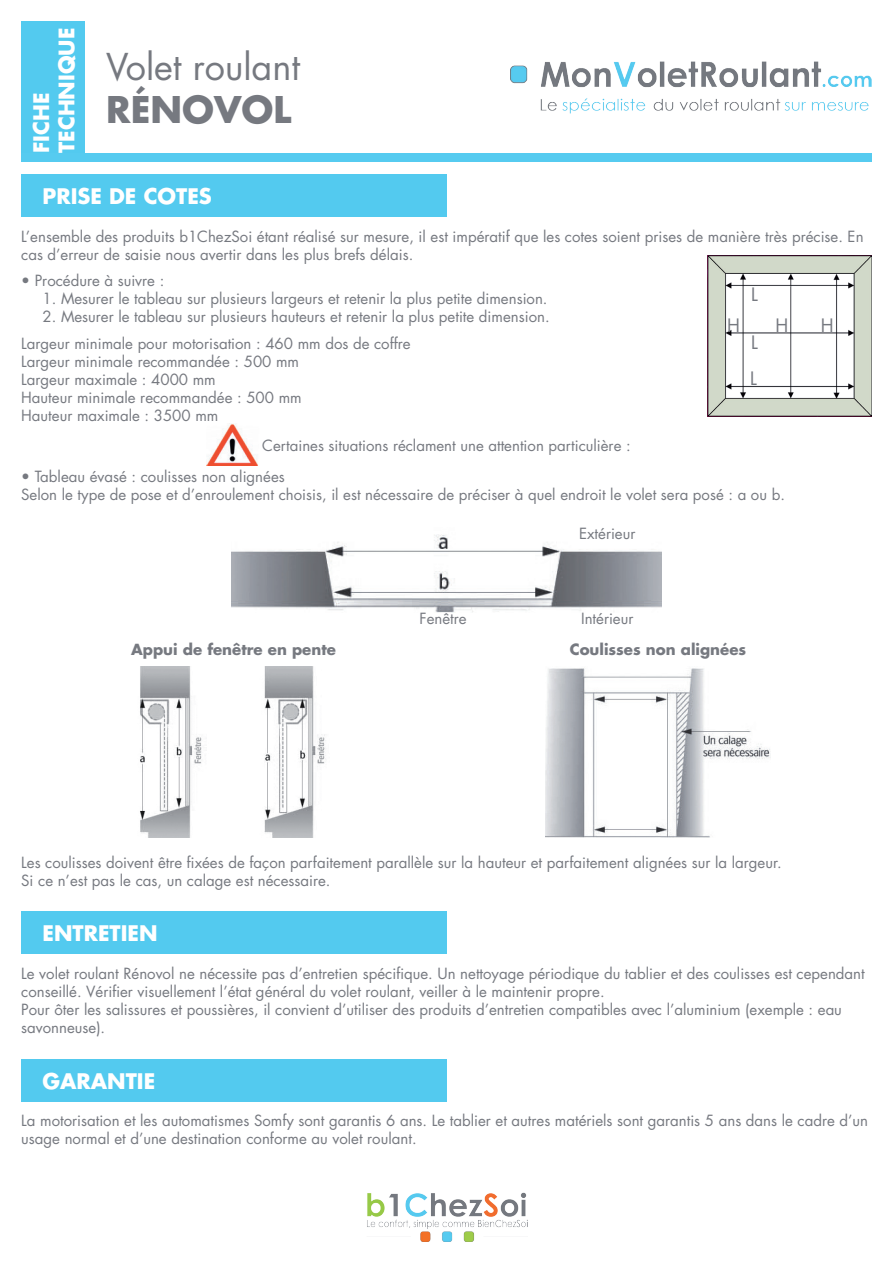
<style>
.page{position:relative;width:893px;height:1263px;background:#fff}
.page>*{position:absolute;margin:0;border:0;box-sizing:border-box;transform-origin:0 0}
.t1{font:36px "Futura LT";color:#767980}
.t2{font:700 36px "Futura";color:#767980}
.t3{font:700 21px/25.2px "Futura";color:#fff}
.t4{font:18px/35.7px "Futura LT";color:#767980}
.t5{font:15px/18px "Futura LT";color:#767980}
.t6{font:700 15px "Futura";color:#767980}
</style>
<div class="page">
<img style="left:510px;top:61px;width:361px;height:52px">
<div style="left:21px;top:21px;width:64px;height:132px;background:#53caef"></div>
<div style="left:21px;top:153px;width:851px;height:8px;background:#56cbf0"></div>
<div style="left:21px;top:174px;width:425px;height:43px;background:#53caef"></div>
<img style="left:707px;top:256px;width:165px;height:161px">
<img style="left:207px;top:423px;width:51px;height:43px">
<img style="left:231px;top:534px;width:431px;height:78px">
<img style="left:140px;top:667px;width:185px;height:170px">
<img style="left:545px;top:668px;width:226px;height:169px">
<div style="left:21px;top:911px;width:425px;height:43px;background:#53caef"></div>
<div style="left:21px;top:1059px;width:425px;height:42px;background:#53caef"></div>
<img style="left:367px;top:1192px;width:160px;height:50px">
<h2 class="t3" style="left:29px;top:153px;width:127px;rotate:-90deg">FICHE<br>TECHNIQUE</h2>
<h1 class="t1" style="left:106px;top:43px;width:195px">Volet roulant</h1>
<h1 class="t2" style="left:106px;top:85px;width:187px">RÉNOVOL</h1>
<h2 class="t3" style="left:43px;top:184px;width:171px">PRISE DE COTES</h2>
<p class="t5" style="left:21px;top:227px;width:844px">L’ensemble des produits b1ChezSoi étant réalisé sur mesure, il est impératif que les cotes soient prises de manière très précise. En cas d’erreur de saisie nous avertir dans les plus brefs délais.</p>
<p class="t5" style="left:21px;top:272px;width:145px">• Procédure à suivre :</p>
<p class="t5" style="left:43px;top:290px;width:507px">1. Mesurer le tableau sur plusieurs largeurs et retenir la plus petite dimension.</p>
<p class="t5" style="left:21px;top:303px;width:530px;line-height:26.5px;text-indent:21px">2. Mesurer le tableau sur plusieurs hauteurs et retenir la plus petite dimension.<br>Largeur minimale pour motorisation : 460 mm dos de coffre</p>
<p class="t5" style="left:21px;top:352px;width:282px">Largeur minimale recommandée : 500 mm<br>Largeur maximale : 4000 mm<br>Hauteur minimale recommandée : 500 mm<br>Hauteur maximale : 3500 mm</p>
<p class="t5" style="left:262px;top:437px;width:370px">Certaines situations réclament une attention particulière :</p>
<p class="t5" style="left:21px;top:468px;width:765px">• Tableau évasé : coulisses non alignées<br>Selon le type de pose et d’enroulement choisis, il est nécessaire de préciser à quel endroit le volet sera posé : a ou b.</p>
<p class="t4" style="left:751px;top:277px;width:8px">L</p>
<p class="t4" style="left:750px;top:325px;width:9px">L<br>L</p>
<p class="t4" style="left:727px;top:308px;width:14px">H</p>
<p class="t4" style="left:775px;top:308px;width:14px">H</p>
<p class="t4" style="left:821px;top:308px;width:14px">H</p>
<p class="t5" style="left:579px;top:525px;width:58px">Extérieur</p>
<p class="t5" style="left:419px;top:610px;width:49px">Fenêtre</p>
<p class="t5" style="left:581px;top:610px;width:54px">Intérieur</p>
<p class="t6" style="left:131px;top:639px;width:206px">Appui de fenêtre en pente</p>
<p class="t6" style="left:570px;top:639px;width:178px">Coulisses non alignées</p>
<p class="t5" style="left:21px;top:854px;width:762px">Les coulisses doivent être fixées de façon parfaitement parallèle sur la hauteur et parfaitement alignées sur la largeur.<br>Si ce n’est pas le cas, un calage est nécessaire.</p>
<h2 class="t3" style="left:43px;top:921px;width:117px">ENTRETIEN</h2>
<p class="t5" style="left:21px;top:964px;width:845px">Le volet roulant Rénovol ne nécessite pas d’entretien spécifique. Un nettoyage périodique du tablier et des coulisses est cependant conseillé. Vérifier visuellement l’état général du volet roulant, veiller à le maintenir propre.<br>Pour ôter les salissures et poussières, il convient d’utiliser des produits d’entretien compatibles avec l’aluminium (exemple : eau savonneuse).</p>
<h2 class="t3" style="left:43px;top:1068px;width:114px">GARANTIE</h2>
<p class="t5" style="left:21px;top:1112px;width:848px">La motorisation et les automatismes Somfy sont garantis 6 ans. Le tablier et autres matériels sont garantis 5 ans dans le cadre d’un usage normal et d’une destination conforme au volet roulant.</p>
</div>
